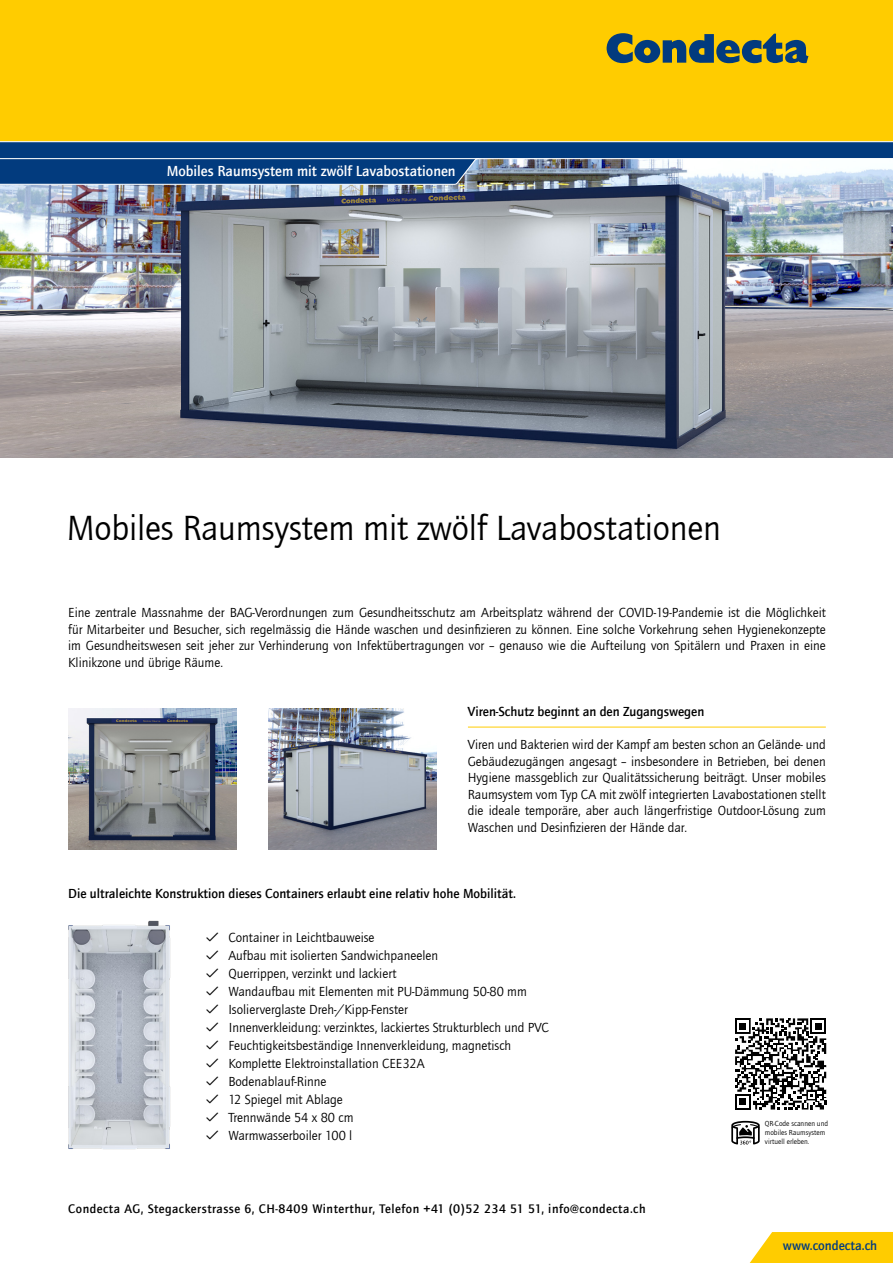
<style>
.page{position:relative;width:893px;height:1263px;background:#fff}
.page>*{position:absolute;margin:0;border:0;box-sizing:border-box;transform-origin:0 0}
.t1{font:36px "Quay Sans ITC Com";letter-spacing:-.005em;color:#000}
.t2{font:500 15px "Quay Sans ITC Com";color:#fff}
.t3{font:13.5px/18px "Quay Sans ITC Com";color:#000;text-align:justify}
.t4{font:500 13.5px "Quay Sans ITC Com";color:#000}
.t5{font:500 13.5px "Quay Sans ITC Com";color:#023b7e}
.t6{font:500 12.75px "Quay Sans ITC Com";letter-spacing:.04em;color:#000}
.t7{font:7.5px/9px "Quay Sans ITC Com";color:#000}
</style>
<div class="page">
<svg style="left:750px;top:1232px;width:143px;height:31px;background:#ffcf13"></svg>
<img style="left:0;top:185px;width:893px;height:272px">
<div style="left:0;top:0;width:893px;height:142px;background:#fc0"></div>
<hr style="left:0;top:141px;width:893px;height:1px;background:#fff">
<svg style="left:0;top:142px;width:893px;height:43px;background:#406998"></svg>
<svg style="left:607px;top:33px;width:201px;height:30px"></svg>
<img style="left:68px;top:708px;width:168px;height:142px">
<img style="left:268px;top:708px;width:168px;height:142px">
<hr style="left:468px;top:727px;width:358px;height:1px;background:#fc0">
<img style="left:68px;top:920px;width:103px;height:230px">
<svg style="left:731px;top:1121px;width:29px;height:23px"></svg>
<svg style="left:735px;top:1018px;width:91px;height:91px"></svg>
<p class="t2" style="left:167px;top:162px;width:290px">Mobiles Raumsystem mit zwölf Lavabostationen</p>
<h1 class="t1" style="left:67px;top:506px;width:655px">Mobiles Raumsystem mit zwölf Lavabostationen</h1>
<p class="t3" style="left:68px;top:604px;width:759px;line-height:16.5px">Eine zentrale Massnahme der BAG-Verordnungen zum Gesundheitsschutz am Arbeitsplatz während der COVID-19-Pandemie ist die Möglichkeit für Mitarbeiter und Besucher, sich regelmässig die Hände waschen und desinfizieren zu können. Eine solche Vorkehrung sehen Hygienekonzepte im Gesundheitswesen seit jeher zur Verhinderung von Infektübertragungen vor – genauso wie die Aufteilung von Spitälern und Praxen in eine Klinikzone und übrige Räume.</p>
<p class="t4" style="left:468px;top:703px;width:238px">Viren-Schutz beginnt an den Zugangswegen</p>
<p class="t3" style="left:468px;top:736px;width:360px;line-height:16.5px">Viren und Bakterien wird der Kampf am besten schon an Gelände- und Gebäudezugängen angesagt – insbesondere in Betrieben, bei denen Hygiene massgeblich zur Qualitätssicherung beiträgt. Unser mobiles Raumsystem vom Typ CA mit zwölf integrierten Lavabostationen stellt die ideale temporäre, aber auch längerfristige Outdoor-Lösung zum Waschen und Desinfizieren der Hände dar.</p>
<p class="t4" style="left:68px;top:885px;width:449px">Die ultraleichte Konstruktion dieses Containers erlaubt eine relativ hohe Mobilität.</p>
<p class="t3" style="left:228px;top:928px;width:322px;text-align:left">Container in Leichtbauweise<br>Aufbau mit isolierten Sandwichpaneelen<br>Querrippen, verzinkt und lackiert<br>Wandaufbau mit Elementen mit PU-Dämmung 50-80 mm Isolierverglaste Dreh-/Kipp-Fenster<br>Innenverkleidung: verzinktes, lackiertes Strukturblech und PVC Feuchtigkeitsbeständige Innenverkleidung, magnetisch Komplette Elektroinstallation CEE32A<br>Bodenablauf-Rinne<br>12 Spiegel mit Ablage<br>Trennwände 54 x 80 cm<br>Warmwasserboiler 100 l</p>
<p class="t6" style="left:68px;top:1200px;width:579px">Condecta AG, Stegackerstrasse 6, CH-8409 Winterthur, Telefon +41 (0)52 234 51 51, info@condecta.ch</p>
<p class="t7" style="left:765px;top:1119px;width:65px">QR-Code scannen und mobiles Raumsystem virtuell erleben.</p>
<p class="t5" style="left:783px;top:1237px;width:96px">www.condecta.ch</p>
</div>
